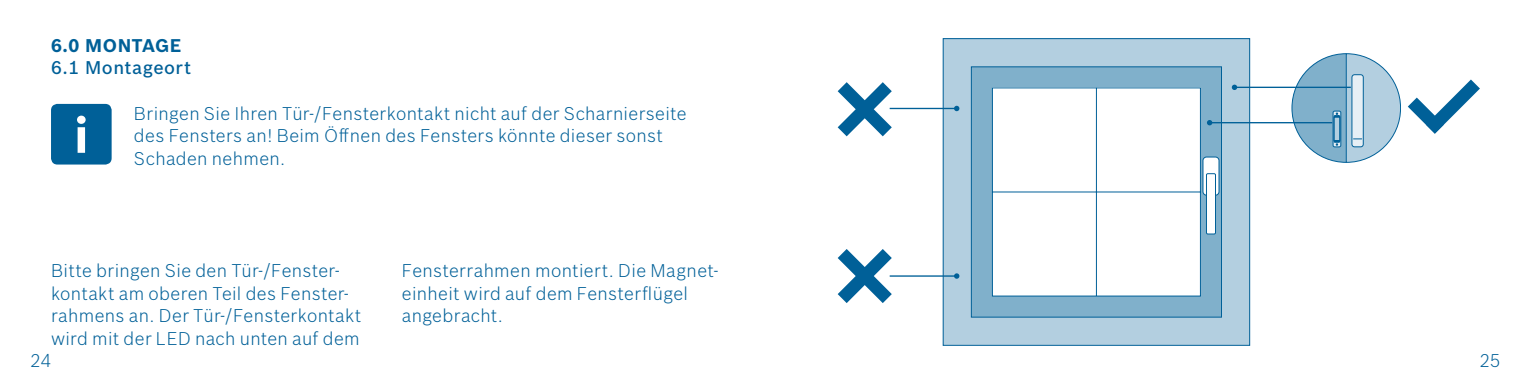
<style>
.page{position:relative;width:1531px;height:383px;background:#fff}
.page>*{position:absolute;margin:0;border:0;box-sizing:border-box;transform-origin:0 0}
.t1{font:300 18px/22.5px "Bosch Sans";letter-spacing:.02em;color:#006098}
.t2{font:500 18px "Bosch Sans";letter-spacing:.03em;color:#006098}
.t3{font:700 18px "Bosch Sans";letter-spacing:.03em;color:#006098}
</style>
<div class="page">
<div style="left:943px;top:39px;width:306px;height:306px;background:#b3cfe0"></div>
<div style="left:943px;top:38px;width:307px;height:307px;border:1px solid #006098"></div>
<div style="left:971px;top:66px;width:251px;height:251px;background:#80b0cb;border:1px solid #006098"></div>
<div style="left:992px;top:87px;width:209px;height:209px;background:#fff"></div>
<div style="left:1203px;top:157px;width:16px;height:38px;background:#fff;border-radius:4px"></div>
<div style="left:1202px;top:157px;width:17px;height:38px;border:1px solid #006098;border-radius:4px"></div>
<div style="left:1206px;top:174px;width:9px;height:60px;background:#fff"></div>
<div style="left:1206px;top:173px;width:10px;height:61px;border:1px solid #006098"></div>
<svg style="left:1291px;top:53px;width:110px;height:110px"></svg>
<div style="left:51px;top:104px;width:61px;height:60px;background:#006098;border-radius:6px"></div>
<svg style="left:77px;top:116px;width:9px;height:37px"></svg>
<hr style="left:1209px;top:122px;width:123px;height:1px;background:#006098">
<svg style="left:1207px;top:120px;width:5px;height:5px"></svg>
<hr style="left:1234px;top:87px;width:117px;height:1px;background:#006098">
<svg style="left:1232px;top:85px;width:5px;height:5px"></svg>
<hr style="left:890px;top:275px;width:67px;height:1px;background:#006098">
<svg style="left:954px;top:273px;width:5px;height:6px"></svg>
<hr style="left:890px;top:108px;width:67px;height:1px;background:#006098">
<svg style="left:954px;top:106px;width:5px;height:5px"></svg>
<svg style="left:1408px;top:79px;width:72px;height:55px"></svg>
<svg style="left:838px;top:82px;width:54px;height:54px"></svg>
<svg style="left:838px;top:249px;width:54px;height:54px"></svg>
<p class="t3" style="left:51px;top:32px;width:132px">6.0 MONTAGE</p>
<p class="t2" style="left:51px;top:55px;width:142px">6.1 Montageort</p>
<p class="t1" style="left:134px;top:101px;width:554px">Bringen Sie Ihren Tür-/Fensterkontakt nicht auf der Scharnierseite des Fensters an! Beim Öffnen des Fensters könnte dieser sonst<br>Schaden nehmen.</p>
<p class="t1" style="left:51px;top:258px;width:312px">Bitte bringen Sie den Tür-/Fenster&shy;kontakt am oberen Teil des Fenster&shy;rahmens an. Der Tür-/Fensterkontakt wird mit der LED nach unten auf dem</p>
<p class="t1" style="left:402px;top:258px;width:318px">Fensterrahmen montiert. Die Magnet&shy;einheit wird auf dem Fensterflügel angebracht.</p>
<p class="t1" style="left:31px;top:348px;width:22px">24</p>
<p class="t1" style="left:1480px;top:348px;width:22px">25</p>
</div>
